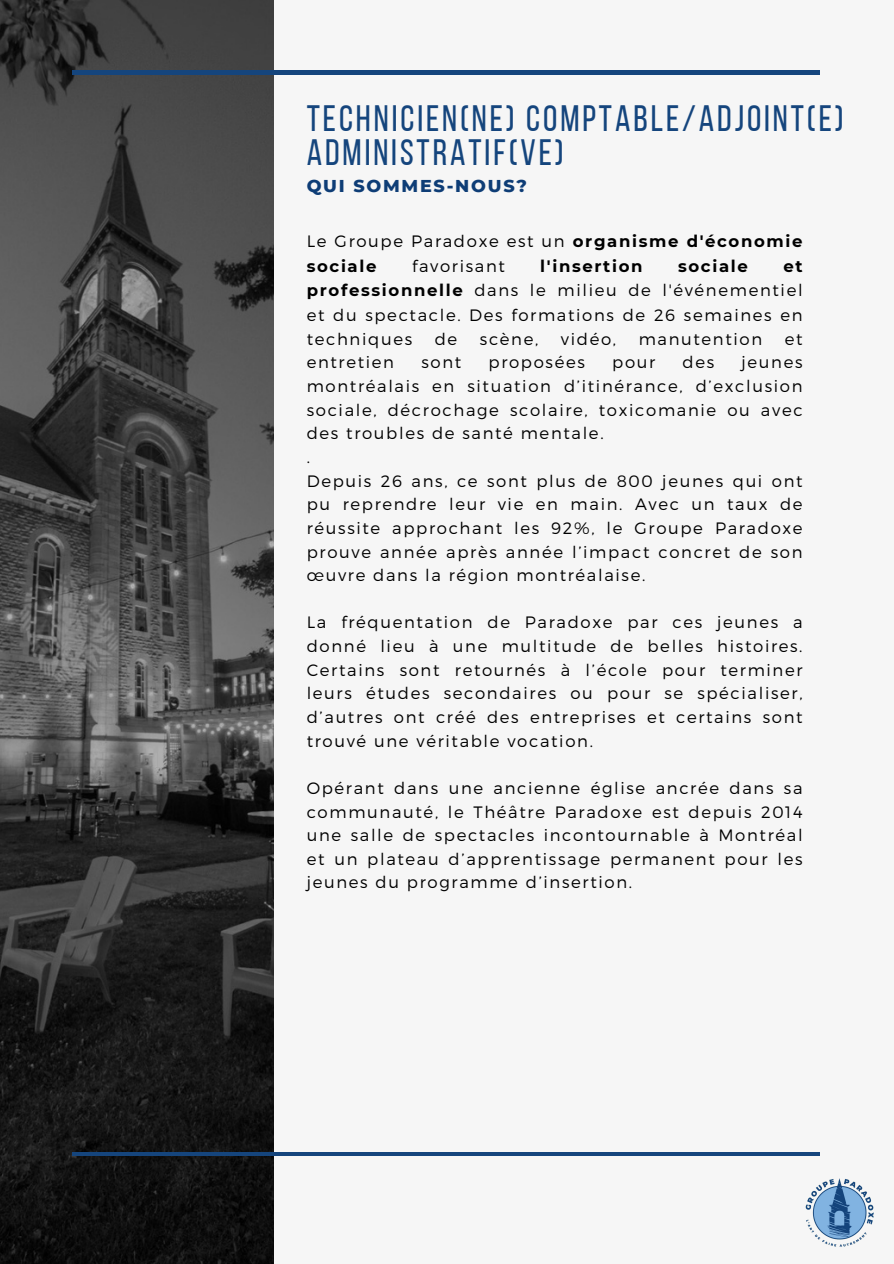
<style>
.page{position:relative;width:894px;height:1264px;background:#fff}
.page>*{position:absolute;margin:0;border:0;box-sizing:border-box;transform-origin:0 0}
.t1{font:36.6px/33.8px "Bebas Neue";letter-spacing:.08em;color:#15457d}
.t2{font:800 17.55px "Montserrat";letter-spacing:.1em;color:#0e3d76}
.t3{font:300 16.5px/23.7px "Montserrat";letter-spacing:.1em;color:#000;text-align:justify}
.t4{font:700 16.5px/24.8px "Montserrat";letter-spacing:.1em;color:#000}
.s1{font-weight:300}
.s2{font-weight:700}
</style>
<div class="page">
<div style="left:0;top:0;width:893px;height:1263px;background:#f6f6f6"></div>
<img style="left:0;top:0;width:273px;height:1263px">
<hr style="left:72px;top:71px;width:747px;height:3px;background:#15457d">
<hr style="left:72px;top:1152px;width:747px;height:3px;background:#15457d">
<img style="left:805px;top:1178px;width:69px;height:69px">
<h1 class="t1" style="left:306px;top:105px;width:538px">TECHNICIEN(NE) COMPTABLE/ADJOINT(E)<br>ADMINISTRATIF(VE)</h1>
<p class="t2" style="left:306px;top:175px;width:222px">QUI SOMMES-NOUS?</p>
<h2 class="t4" style="left:306px;top:228px;width:497px"><span class="s1">Le Groupe Paradoxe est un</span> organisme d'économie sociale</h2>
<h2 class="t3" style="left:412px;top:253px;width:94px">favorisant</h2>
<h2 class="t4" style="left:540px;top:253px;width:104px">l'insertion</h2>
<h2 class="t4" style="left:678px;top:253px;width:71px">sociale</h2>
<h2 class="t3" style="left:306px;top:253px;width:497px;line-height:24.3px;text-indent:476px"><span class="s2">et professionnelle</span> dans le milieu de l'événementiel et du spectacle. Des formations de 26 semaines en techniques</h2>
<h2 class="t3" style="left:434px;top:326px;width:24px">de</h2>
<h2 class="t3" style="left:479px;top:326px;width:60px">scène,</h2>
<h2 class="t3" style="left:560px;top:326px;width:57px">vidéo,</h2>
<h2 class="t3" style="left:638px;top:326px;width:125px">manutention</h2>
<h2 class="t3" style="left:784px;top:326px;width:19px">et</h2>
<h2 class="t3" style="left:306px;top:350px;width:89px">entretien</h2>
<h2 class="t3" style="left:421px;top:350px;width:41px">sont</h2>
<h2 class="t3" style="left:488px;top:350px;width:98px">proposées</h2>
<h2 class="t3" style="left:612px;top:350px;width:45px">pour</h2>
<h2 class="t3" style="left:682px;top:350px;width:33px">des</h2>
<h2 class="t3" style="left:306px;top:350px;width:497px;text-indent:434px">jeunes montréalais en situation d’itinérance, d’exclusion sociale, décrochage scolaire, toxicomanie ou avec des troubles de santé mentale.</h2>
<p class="t3" style="left:306px;top:444px;width:5px">.</p>
<p class="t3" style="left:306px;top:468px;width:497px">Depuis 26 ans, ce sont plus de 800 jeunes qui ont pu reprendre leur vie en main. Avec un taux de réussite approchant les 92%, le Groupe Paradoxe prouve année après année l’impact concret de son œuvre dans la région montréalaise.</p>
<p class="t3" style="left:306px;top:610px;width:497px">La fréquentation de Paradoxe par ces jeunes a donné lieu à une multitude de belles histoires.<br>Certains sont retournés à l’école pour terminer leurs études secondaires ou pour se spécialiser, d’autres ont créé des entreprises et certains sont trouvé une véritable vocation.</p>
<p class="t3" style="left:306px;top:775px;width:497px">Opérant dans une ancienne église ancrée dans sa communauté, le Théâtre Paradoxe est depuis 2014 une salle de spectacles incontournable à Montréal et un plateau d’apprentissage permanent pour les jeunes du programme d’insertion.</p>
</div>
